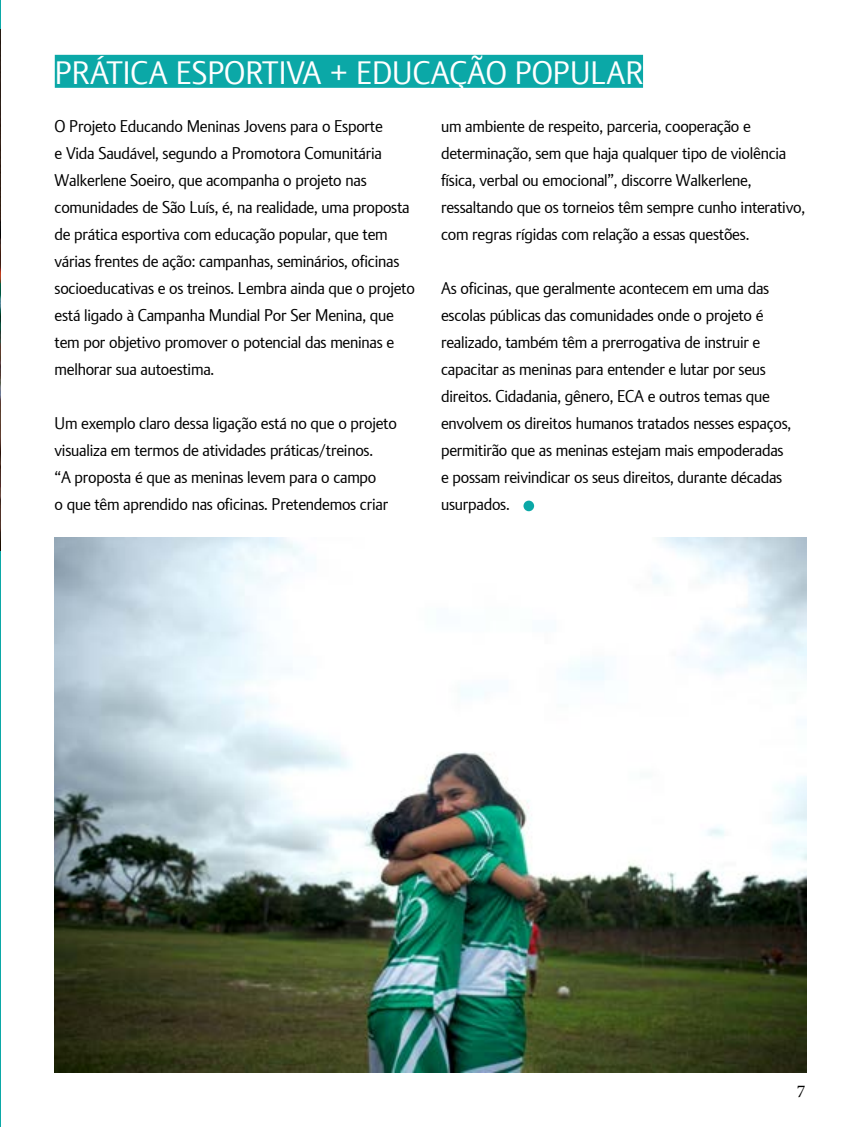
<style>
.page{position:relative;width:859px;height:1127px;background:#fff}
.page>*{position:absolute;margin:0;border:0;box-sizing:border-box;transform-origin:0 0}
.t1{font:31.5px "Plan";color:#fff}
.t2{font:18px "Minion Pro";color:#000}
.t3{font:16.5px/27px "Plan";letter-spacing:-.015em;color:#000}
</style>
<div class="page">
<hr style="left:0;top:0;width:1px;height:1127px;background:#0ba8a7">
<img style="left:0;top:30px;width:1px;height:520px">
<div style="left:55px;top:55px;width:588px;height:33px;background:#0ba8a7"></div>
<img style="left:55px;top:538px;width:751px;height:535px">
<div style="left:523px;top:501px;width:11px;height:10px;background:#0ba8a7;border-radius:50%"></div>
<h1 class="t1" style="left:55px;top:54px;width:590px">PRÁTICA ESPORTIVA + EDUCAÇÃO POPULAR</h1>
<p class="t3" style="left:55px;top:113px;width:362px">O Projeto Educando Meninas Jovens para o Esporte<br>e Vida Saudável, segundo a Promotora Comunitária Walkerlene Soeiro, que acompanha o projeto nas comunidades de São Luís, é, na realidade, uma proposta de prática esportiva com educação popular, que tem várias frentes de ação: campanhas, seminários, oficinas socioeducativas e os treinos. Lembra ainda que o projeto está ligado à Campanha Mundial Por Ser Menina, que tem por objetivo promover o potencial das meninas e melhorar sua autoestima.</p>
<p class="t3" style="left:55px;top:410px;width:344px">Um exemplo claro dessa ligação está no que o projeto visualiza em termos de atividades práticas/treinos.<br>“A proposta é que as meninas levem para o campo<br>o que têm aprendido nas oficinas. Pretendemos criar</p>
<p class="t3" style="left:441px;top:113px;width:365px">um ambiente de respeito, parceria, cooperação e determinação, sem que haja qualquer tipo de violência física, verbal ou emocional”, discorre Walkerlene, ressaltando que os torneios têm sempre cunho interativo, com regras rígidas com relação a essas questões.</p>
<p class="t3" style="left:441px;top:275px;width:352px">As oficinas, que geralmente acontecem em uma das escolas públicas das comunidades onde o projeto é realizado, também têm a prerrogativa de instruir e capacitar as meninas para entender e lutar por seus direitos. Cidadania, gênero, ECA e outros temas que envolvem os direitos humanos tratados nesses espaços, permitirão que as meninas estejam mais empoderadas e possam reivindicar os seus direitos, durante décadas usurpados.</p>
<p class="t2" style="left:797px;top:1079px;width:10px">7</p>
</div>
